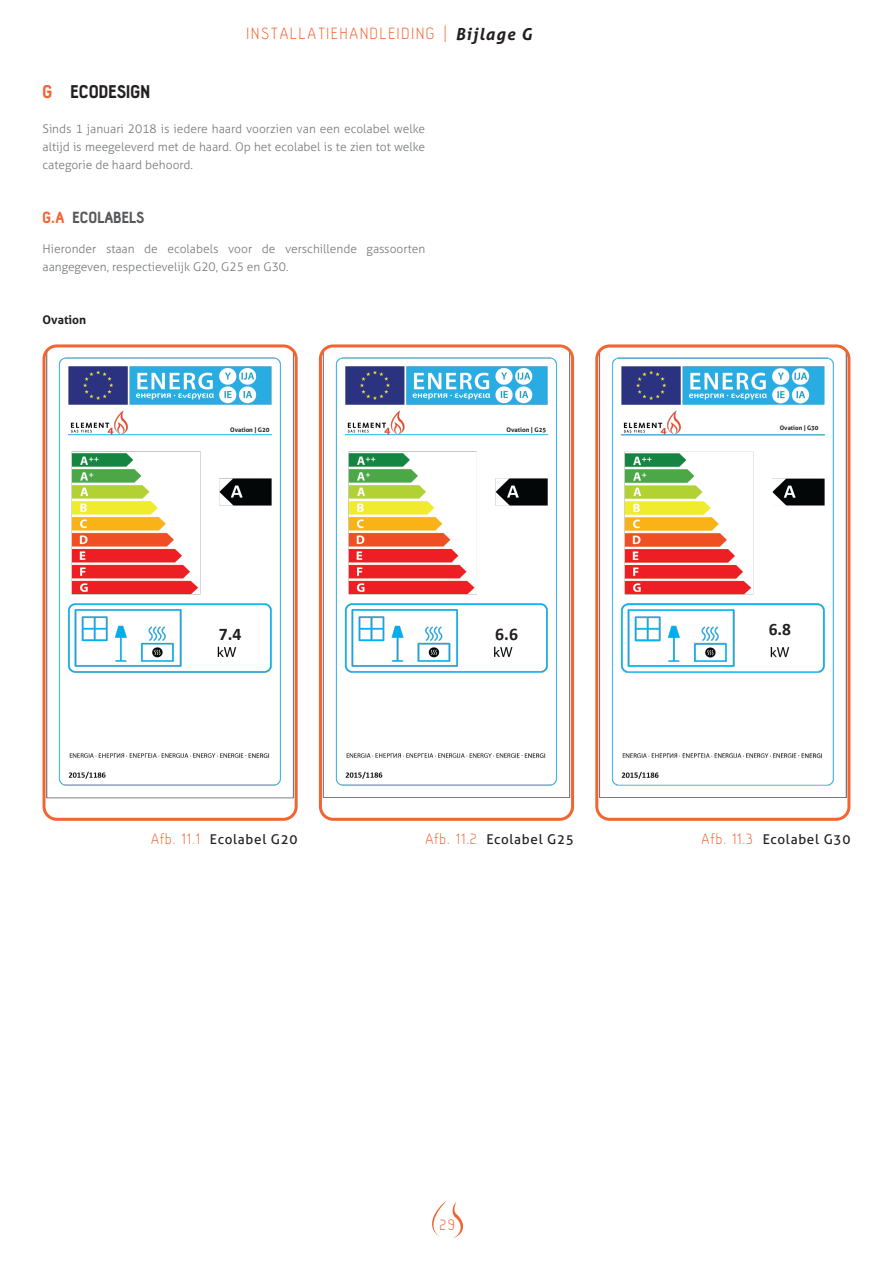
<style>
.page{position:relative;width:893px;height:1263px;background:#fff}
.page>*{position:absolute;margin:0;border:0;box-sizing:border-box;transform-origin:0 0}
.t1{font:300 18px "Hallosans";letter-spacing:.11em;color:#f26431}
.t2{font:900 18px "Hallosans";color:#231f20}
.t3{font:700 17.85px "Calibri";color:#231f20}
.t4{font:700 17.7px "Calibri";color:#231f20}
.t5{font:700 17.4px "Calibri";color:#231f20}
.t6{font:300 16.5px "Hallosans";color:#f26431}
.t7{font:900 15.75px "Hallosans";color:#57585a}
.t8{font:13.5px "Aller";letter-spacing:.05em;color:#231f20}
.t9{font:300 12px/18px "Aller";color:#76787b;text-align:justify}
.t10{font:700 12px "Aller";color:#231f20}
.t11{font:700 6.3px "Aller";color:#231f20}
.t12{font:700 6.15px "Aller";color:#231f20}
.s1{font-family:"Aller";font-weight:700;font-style:italic;font-size:16.5px;color:#231f20}
.s2{color:#f26431}
.s3{font-family:"Hallosans";font-weight:300;font-size:16.5px;color:#f26431}
</style>
<div class="page">
<svg style="left:432px;top:1202px;width:13px;height:35px"></svg>
<svg style="left:453px;top:1201px;width:10px;height:37px"></svg>
<img style="left:49px;top:348px;width:243px;height:438px">
<div style="left:47px;top:346px;width:247px;height:452px;border:1px solid #76787b"></div>
<div style="left:43px;top:344px;width:255px;height:477px;border:3px solid #f26431;border-radius:13px"></div>
<img style="left:325px;top:348px;width:243px;height:438px">
<div style="left:323px;top:346px;width:247px;height:452px;border:1px solid #76787b"></div>
<div style="left:319px;top:344px;width:255px;height:477px;border:3px solid #f26431;border-radius:13px"></div>
<img style="left:601px;top:348px;width:243px;height:438px">
<div style="left:599px;top:346px;width:247px;height:452px;border:1px solid #76787b"></div>
<div style="left:595px;top:344px;width:255px;height:477px;border:3px solid #f26431;border-radius:13px"></div>
<h1 class="t1" style="left:247px;top:24px;width:287px">INSTALLATIEHANDLEIDING | <span class="s1">Bijlage G</span></h1>
<p class="t2" style="left:43px;top:82px;width:109px"><span class="s2">G</span> ECODESIGN</p>
<p class="t9" style="left:43px;top:119px;width:384px">Sinds 1 januari 2018 is iedere haard voorzien van een ecolabel welke altijd is meegeleverd met de haard. Op het ecolabel is te zien tot welke categorie de haard behoord.</p>
<p class="t7" style="left:43px;top:208px;width:104px"><span class="s2">G.A</span> ECOLABELS</p>
<p class="t9" style="left:43px;top:240px;width:384px">Hieronder staan de ecolabels voor de verschillende gassoorten aangegeven, respectievelijk G20, G25 en G30.</p>
<p class="t10" style="left:43px;top:313px;width:45px">Ovation</p>
<p class="t11" style="left:230px;top:425px;width:41px">Ovation | G20</p>
<h3 class="t4" style="left:219px;top:621px;width:24px">7.4</h3>
<p class="t8" style="left:151px;top:830px;width:148px"><span class="s3">Afb. 11.1^</span>Ecolabel G20</p>
<p class="t11" style="left:507px;top:426px;width:41px">Ovation | G25</p>
<h2 class="t3" style="left:495px;top:622px;width:24px">6.6</h2>
<p class="t8" style="left:425px;top:830px;width:150px"><span class="s3">Afb. 11.2^</span>Ecolabel G25</p>
<p class="t12" style="left:780px;top:424px;width:40px">Ovation | G30</p>
<h3 class="t5" style="left:769px;top:617px;width:24px">6.8</h3>
<p class="t8" style="left:701px;top:830px;width:150px"><span class="s3">Afb. 11.3^</span>Ecolabel G30</p>
<h3 class="t6" style="left:440px;top:1216px;width:16px">29</h3>
</div>
